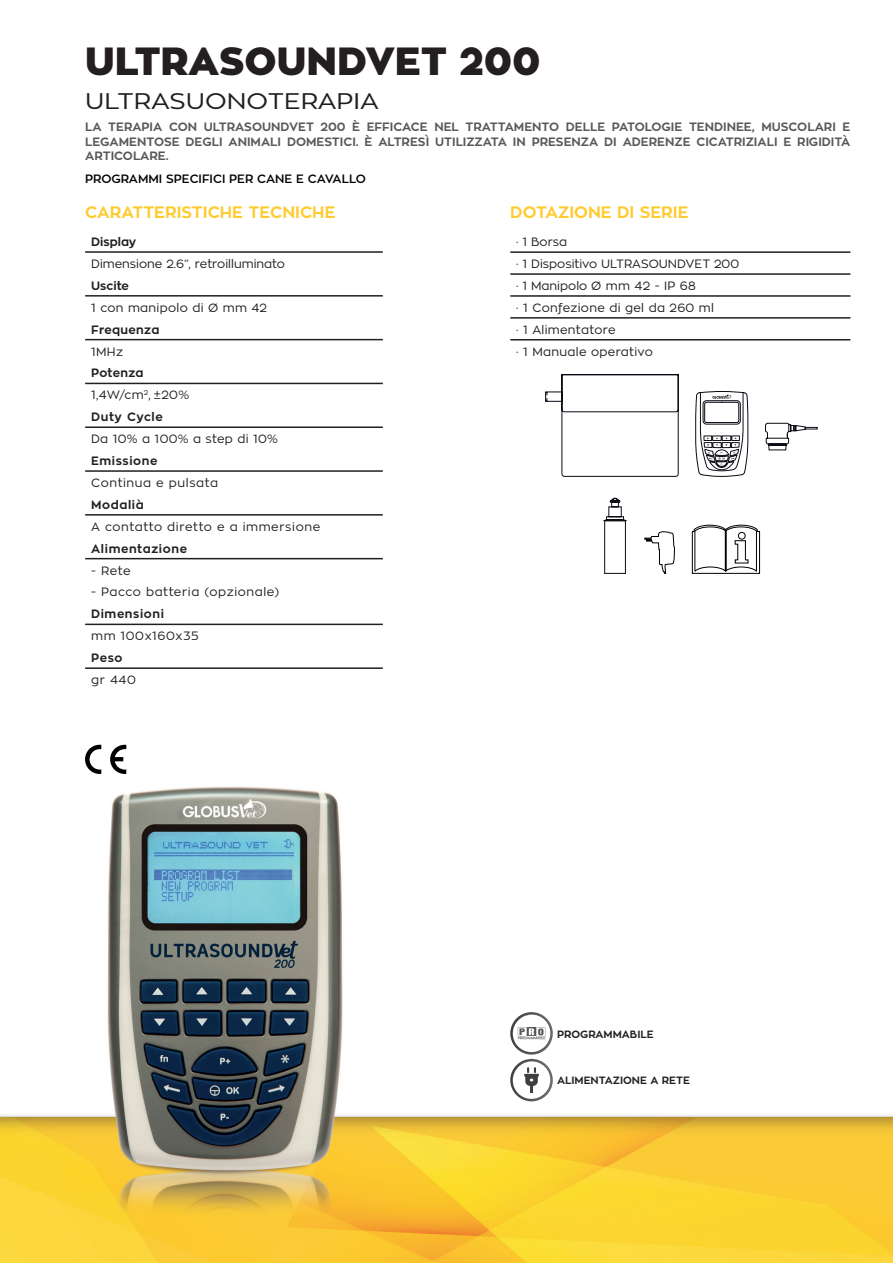
<style>
.page{position:relative;width:893px;height:1263px;background:#fff}
.page>*{position:absolute;margin:0;border:0;box-sizing:border-box;transform-origin:0 0}
.t1{font:900 39px "Zona Pro";color:#231f20}
.t2{font:22.5px "Zona Pro";color:#231f20;scale:1.14 1}
.t3{font:700 16.5px "Zona Pro";color:#fecb2f}
.t4{font:700 12px/14.4px "Zona Pro";color:#57585a;text-align:justify}
.t5{font:12px/21.9px "Zona Pro";letter-spacing:.025em;color:#231f20}
.t6{font:12px "Zona Pro";letter-spacing:.05em;color:#231f20}
.t7{font:700 12px "Zona Pro";letter-spacing:.05em;color:#231f20}
.t8{font:700 12px/21.9px "Zona Pro";letter-spacing:.025em;color:#231f20}
.t9{font:600 12px "Zona Pro";color:#000}
.t10{font:12px "Zona Pro";color:#231f20}
.t11{font:700 12px "Zona Pro";color:#231f20}
.t12{font:700 10.5px "Zona Pro";color:#231f20}
.s1{font-weight:400}
</style>
<div class="page">
<img style="left:0;top:251px;width:893px;height:1012px">
<svg style="left:110px;top:745px;width:16px;height:29px"></svg>
<svg style="left:85px;top:745px;width:16px;height:29px"></svg>
<svg style="left:510px;top:1059px;width:43px;height:42px"></svg>
<svg style="left:513px;top:1061px;width:37px;height:38px"></svg>
<svg style="left:510px;top:1012px;width:43px;height:42px"></svg>
<svg style="left:513px;top:1014px;width:37px;height:38px"></svg>
<hr style="left:85px;top:251px;width:298px;height:2px;background:#231f20">
<hr style="left:85px;top:295px;width:298px;height:2px;background:#231f20">
<hr style="left:85px;top:339px;width:298px;height:1px;background:#231f20">
<hr style="left:85px;top:383px;width:298px;height:1px;background:#231f20">
<hr style="left:85px;top:426px;width:298px;height:2px;background:#231f20">
<hr style="left:85px;top:470px;width:298px;height:2px;background:#231f20">
<hr style="left:85px;top:514px;width:298px;height:2px;background:#231f20">
<hr style="left:85px;top:558px;width:298px;height:1px;background:#231f20">
<hr style="left:85px;top:624px;width:298px;height:1px;background:#231f20">
<hr style="left:85px;top:667px;width:298px;height:2px;background:#231f20">
<hr style="left:510px;top:273px;width:340px;height:2px;background:#231f20">
<hr style="left:510px;top:339px;width:340px;height:1px;background:#231f20">
<hr style="left:510px;top:295px;width:340px;height:2px;background:#231f20">
<hr style="left:510px;top:317px;width:340px;height:2px;background:#231f20">
<hr style="left:510px;top:251px;width:340px;height:2px;background:#231f20">
<svg style="left:764px;top:422px;width:54px;height:29px"></svg>
<svg style="left:545px;top:374px;width:134px;height:103px"></svg>
<svg style="left:695px;top:383px;width:53px;height:94px"></svg>
<svg style="left:644px;top:531px;width:31px;height:43px"></svg>
<svg style="left:691px;top:524px;width:69px;height:50px"></svg>
<div style="left:604px;top:520px;width:22px;height:54px;border:1px solid #0d0b14"></div>
<svg style="left:601px;top:497px;width:28px;height:24px"></svg>
<h1 class="t1" style="left:85px;top:35px;width:457px">ULTRASOUNDVET 200</h1>
<h2 class="t2" style="left:85px;top:86px;width:259px">ULTRASUONOTERAPIA</h2>
<p class="t4" style="left:85px;top:120px;width:767px">LA TERAPIA CON ULTRASOUNDVET 200 È EFFICACE NEL TRATTAMENTO DELLE PATOLOGIE TENDINEE, MUSCOLARI E LEGAMENTOSE DEGLI ANIMALI DOMESTICI. È ALTRESÌ UTILIZZATA IN PRESENZA DI ADERENZE CICATRIZIALI E RIGIDITÀ ARTICOLARE.</p>
<p class="t9" style="left:85px;top:171px;width:282px">PROGRAMMI SPECIFICI PER CANE E CAVALLO</p>
<h3 class="t3" style="left:85px;top:201px;width:252px">CARATTERISTICHE TECNICHE</h3>
<h3 class="t3" style="left:510px;top:201px;width:180px">DOTAZIONE DI SERIE</h3>
<p class="t11" style="left:91px;top:234px;width:47px">Display</p>
<p class="t10" style="left:91px;top:256px;width:195px">Dimensione 2.6”, retroilluminato</p>
<p class="t7" style="left:91px;top:278px;width:39px">Uscite</p>
<p class="t5" style="left:91px;top:296px;width:177px">1 con manipolo di Ø mm 42</p>
<p class="t8" style="left:91px;top:318px;width:70px">Frequenza</p>
<p class="t5" style="left:91px;top:340px;width:33px">1MHz</p>
<p class="t8" style="left:91px;top:362px;width:100px">Potenza<br><span class="s1">1,4W/cm</span><sup>2</sup><span class="s1">, ±20%<br></span>Duty Cycle</p>
<p class="t5" style="left:91px;top:428px;width:188px">Da 10% a 100% a step di 10%</p>
<p class="t7" style="left:91px;top:453px;width:68px">Emissione</p>
<p class="t6" style="left:91px;top:475px;width:129px">Continua e pulsata</p>
<p class="t7" style="left:91px;top:497px;width:54px">Modalià</p>
<p class="t6" style="left:91px;top:519px;width:231px">A contatto diretto e a immersione</p>
<p class="t7" style="left:91px;top:541px;width:97px">Alimentazione</p>
<p class="t5" style="left:91px;top:559px;width:41px">- Rete</p>
<p class="t6" style="left:91px;top:584px;width:190px">- Pacco batteria (opzionale)</p>
<p class="t7" style="left:91px;top:606px;width:74px">Dimensioni</p>
<p class="t6" style="left:91px;top:628px;width:109px">mm 100x160x35</p>
<p class="t7" style="left:91px;top:650px;width:33px">Peso</p>
<p class="t5" style="left:91px;top:669px;width:46px">gr 440</p>
<p class="t5" style="left:516px;top:231px;width:224px">· 1 Borsa<br>· 1 Dispositivo ULTRASOUNDVET 200 · 1 Manipolo Ø mm 42 - IP 68<br>· 1 Confezione di gel da 260 ml<br>· 1 Alimentatore<br>· 1 Manuale operativo</p>
<p class="t12" style="left:557px;top:1027px;width:98px">PROGRAMMABILE</p>
<p class="t12" style="left:557px;top:1073px;width:134px">ALIMENTAZIONE A RETE</p>
</div>
